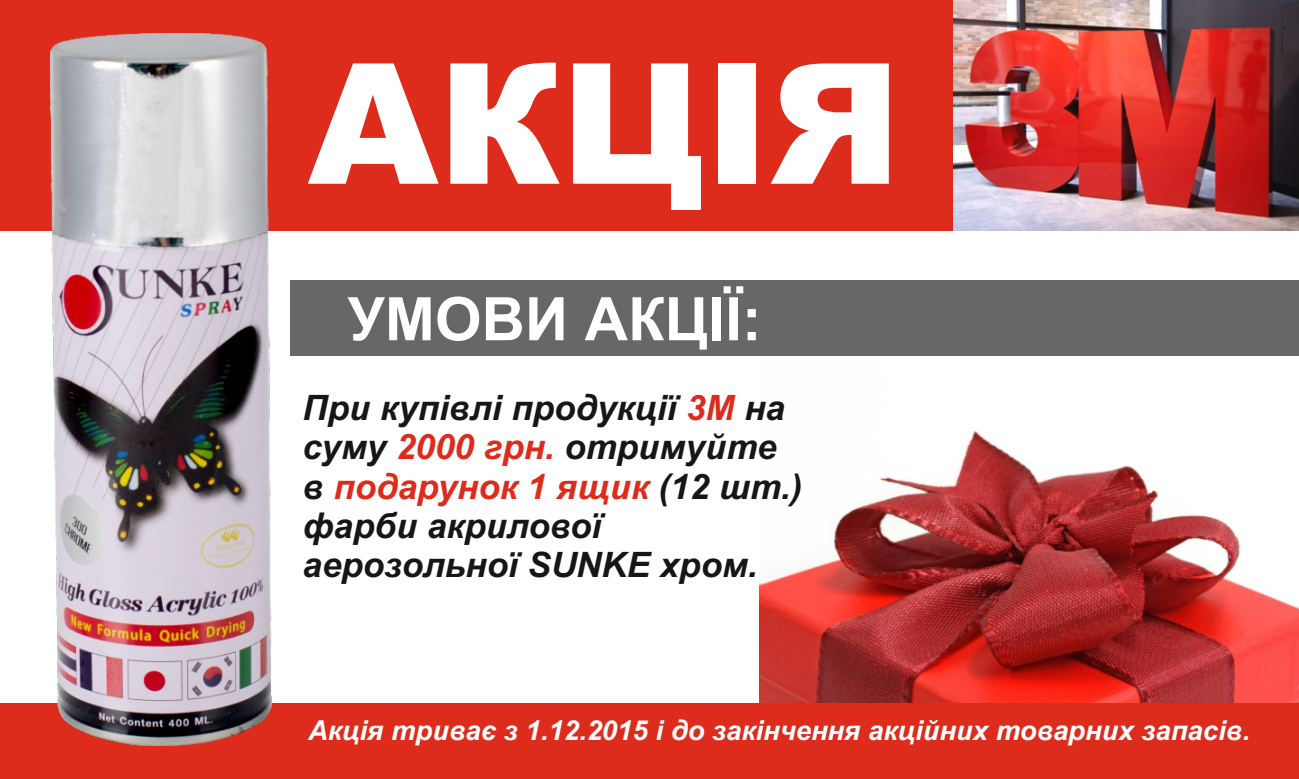
<style>
.page{position:relative;width:1299px;height:779px;background:#fff}
.page>*{position:absolute;margin:0;border:0;box-sizing:border-box;transform-origin:0 0}
.t1{font:900 167.75px "Arial";color:#fff}
.t2{font:700 60px "Arial";color:#fff}
.t3{font:italic 700 35px/39px "Arial";color:#151616}
.t4{font:italic 700 27.5px "Arial";color:#fff}
.s1{color:#dd2b1c}
</style>
<div class="page">
<img style="left:759px;top:430px;width:540px;height:272px">
<div style="left:0;top:702px;width:1299px;height:76px;background:#dd2b1c"></div>
<div style="left:291px;top:280px;width:1008px;height:76px;background:#676767"></div>
<div style="left:0;top:0;width:952px;height:230px;background:#dd2b1c"></div>
<img style="left:50px;top:33px;width:222px;height:712px">
<img style="left:953px;top:0;width:346px;height:230px">
<h1 class="t1" style="left:308px;top:63px;width:595px">АКЦІЯ</h1>
<h2 class="t2" style="left:348px;top:296px;width:416px">УМОВИ АКЦІЇ:</h2>
<p class="t3" style="left:303px;top:391px;width:501px">При купівлі продукції <span class="s1">3М</span> на суму <span class="s1">2000 грн.</span> отримуйте в <span class="s1">подарунок 1 ящик</span> (12 шт.) фарби акрилової аерозольної SUNKE хром.</p>
<p class="t4" style="left:308px;top:720px;width:943px">Акція триває з 1.12.2015 і до закінчення акційних товарних запасів.</p>
</div>
